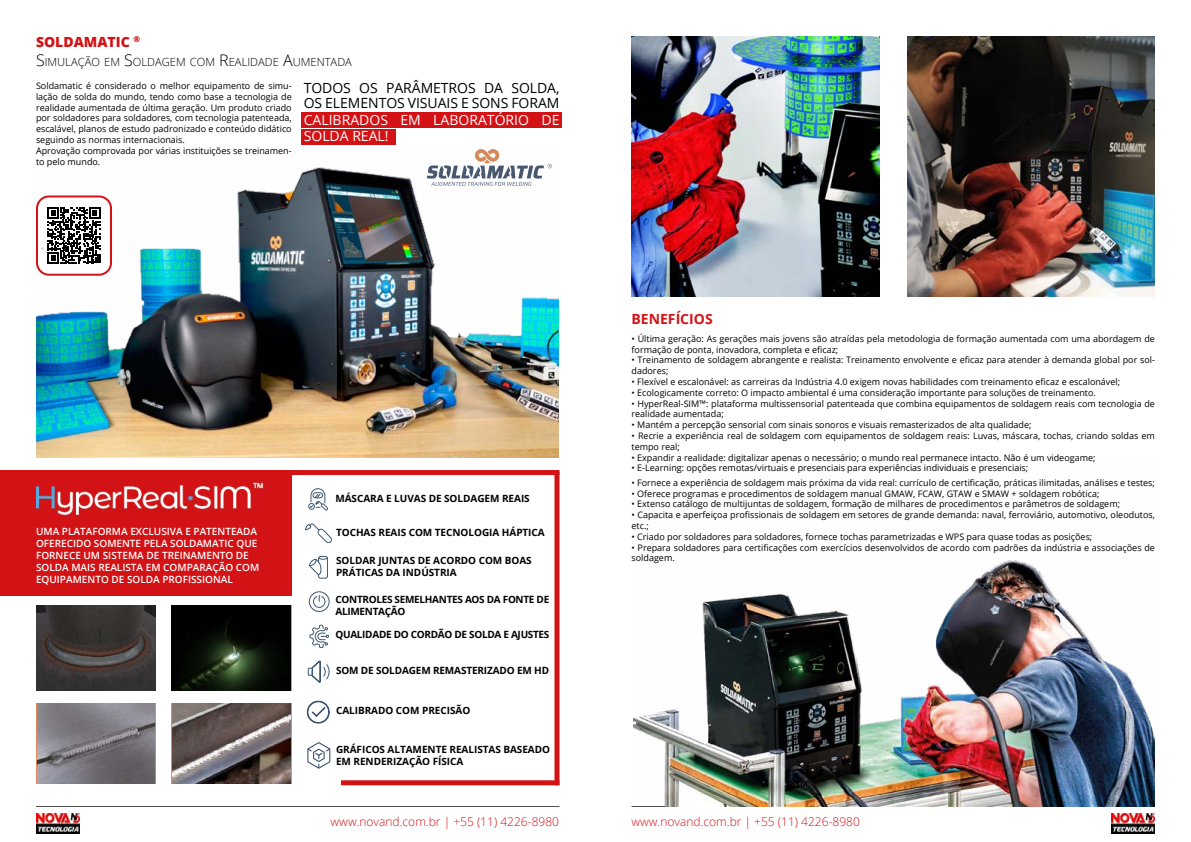
<style>
.page{position:relative;width:1191px;height:842px;background:#fff}
.page>*{position:absolute;margin:0;border:0;box-sizing:border-box;transform-origin:0 0}
.t1{font:14px/15px "Open Sans";letter-spacing:-.005em;color:#000}
.t2{font:14px/16.8px "Open Sans";color:#fff}
.t3{font:800 14px "Open Sans";color:#d31216}
.t4{font:700 14px "Open Sans";color:#d31216}
.t5{font:300 12px "Open Sans";color:#d31216}
.t6{font:300 11.2px "Open Sans";color:#000}
.t7{font:700 10px/12px "Open Sans";letter-spacing:-.005em;color:#000}
.t8{font:600 10px/12px "Open Sans";color:#fff}
.t9{font:700 10px/12px "Open Sans";letter-spacing:-.03em;color:#000}
.t10{font:9px/10.8px "Open Sans";color:#000}
.s1{font-size:16px}
</style>
<div class="page">
<img style="left:36px;top:814px;width:44px;height:19px">
<img style="left:1111px;top:814px;width:44px;height:19px">
<hr style="left:36px;top:806px;width:523px;height:1px;background:#50514d">
<hr style="left:631px;top:806px;width:524px;height:1px;background:#50514d">
<img style="left:37px;top:167px;width:522px;height:290px">
<div style="left:301px;top:130px;width:95px;height:15px;background:#d31216"></div>
<div style="left:301px;top:113px;width:261px;height:15px;background:#d31216"></div>
<div style="left:0;top:470px;width:292px;height:126px;background:#d31216"></div>
<img style="left:36px;top:482px;width:227px;height:33px">
<div style="left:309px;top:591px;width:20px;height:21px;border:1px solid #3f5771;border-radius:50%"></div>
<svg style="left:313px;top:595px;width:13px;height:13px"></svg>
<div style="left:318px;top:556px;width:10px;height:22px;border:1px solid #3f5771;border-radius:2px"></div>
<svg style="left:309px;top:557px;width:19px;height:19px"></svg>
<svg style="left:305px;top:523px;width:26px;height:20px"></svg>
<div style="left:308px;top:503px;width:7px;height:7px;border:1px solid #3f5771;border-radius:50%"></div>
<svg style="left:309px;top:488px;width:19px;height:22px"></svg>
<svg style="left:309px;top:624px;width:20px;height:24px"></svg>
<svg style="left:307px;top:660px;width:22px;height:22px"></svg>
<svg style="left:307px;top:701px;width:23px;height:23px"></svg>
<svg style="left:307px;top:743px;width:23px;height:25px"></svg>
<svg style="left:36px;top:606px;width:120px;height:85px;background:#3c3735"></svg>
<svg style="left:172px;top:606px;width:120px;height:85px;background:#0d130b"></svg>
<svg style="left:36px;top:703px;width:120px;height:81px;background:#7d797e"></svg>
<svg style="left:172px;top:703px;width:120px;height:81px;background:#6b605f"></svg>
<div style="left:341px;top:780px;width:218px;height:5px;background:#d31216"></div>
<div style="left:291px;top:470px;width:268px;height:5px;background:#d31216"></div>
<div style="left:554px;top:472px;width:5px;height:313px;background:#d31216"></div>
<svg style="left:427px;top:149px;width:125px;height:37px"></svg>
<img style="left:633px;top:560px;width:522px;height:247px">
<svg style="left:48px;top:207px;width:52px;height:57px"></svg>
<div style="left:36px;top:195px;width:76px;height:81px;border:2px solid #d31216;border-radius:12px"></div>
<img style="left:907px;top:36px;width:248px;height:260px">
<img style="left:631px;top:36px;width:248px;height:260px">
<h1 class="t3" style="left:36px;top:31px;width:106px">SOLDAMATIC <sup>®</sup></h1>
<p class="t6" style="left:36px;top:54px;width:317px"><span class="s1">S</span>IMULAÇÃO EM <span class="s1">S</span>OLDAGEM COM <span class="s1">R</span>EALIDADE <span class="s1">A</span>UMENTADA</p>
<p class="t10" style="left:36px;top:80px;width:257px">Soldamatic é considerado o melhor equipamento de simu&shy;lação de solda do mundo, tendo como base a tecnologia de realidade aumentada de última geração. Um produto criado por soldadores para soldadores, com tecnologia patenteada, escalável, planos de estudo padronizado e conteúdo didático seguindo as normas internacionais.<br>Aprovação comprovada por várias instituições se treinamen&shy;to pelo mundo.</p>
<h1 class="t1" style="left:304px;top:80px;width:257px">TODOS OS PARÂMETROS DA SOLDA,<br>OS ELEMENTOS VISUAIS E SONS FORAM</h1>
<h1 class="t2" style="left:304px;top:111px;width:257px">CALIBRADOS EM LABORATÓRIO DE<br>SOLDA REAL!</h1>
<p class="t8" style="left:36px;top:525px;width:225px">UMA PLATAFORMA EXCLUSIVA E PATENTEADA OFERECIDO SOMENTE PELA SOLDAMATIC QUE FORNECE UM SISTEMA DE TREINAMENTO DE SOLDA MAIS REALISTA EM COMPARAÇÃO COM EQUIPAMENTO DE SOLDA PROFISSIONAL</p>
<p class="t7" style="left:335px;top:492px;width:196px">MÁSCARA E LUVAS DE SOLDAGEM REAIS</p>
<p class="t7" style="left:336px;top:526px;width:210px">TOCHAS REAIS COM TECNOLOGIA HÁPTICA</p>
<p class="t7" style="left:336px;top:554px;width:197px">SOLDAR JUNTAS DE ACORDO COM BOAS<br>PRÁTICAS DA INDÚSTRIA</p>
<p class="t9" style="left:335px;top:594px;width:215px">CONTROLES SEMELHANTES AOS DA FONTE DE<br>ALIMENTAÇÃO</p>
<p class="t9" style="left:335px;top:628px;width:215px">QUALIDADE DO CORDÃO DE SOLDA E AJUSTES</p>
<p class="t7" style="left:336px;top:664px;width:214px">SOM DE SOLDAGEM REMASTERIZADO EM HD</p>
<p class="t7" style="left:336px;top:704px;width:136px">CALIBRADO COM PRECISÃO</p>
<p class="t7" style="left:336px;top:743px;width:215px">GRÁFICOS ALTAMENTE REALISTAS BASEADO<br>EM RENDERIZAÇÃO FÍSICA</p>
<h1 class="t4" style="left:631px;top:309px;width:83px">BENEFÍCIOS</h1>
<p class="t10" style="left:631px;top:333px;width:525px">• Última geração: As gerações mais jovens são atraídas pela metodologia de formação aumentada com uma abordagem de formação de ponta, inovadora, completa e eficaz;</p>
<p class="t10" style="left:631px;top:354px;width:525px">• Treinamento de soldagem abrangente e realista: Treinamento envolvente e eficaz para atender à demanda global por sol&shy;dadores;</p>
<p class="t10" style="left:631px;top:376px;width:490px">• Flexível e escalonável: as carreiras da Indústria 4.0 exigem novas habilidades com treinamento eficaz e escalonável;</p>
<p class="t10" style="left:631px;top:387px;width:466px">• Ecologicamente correto: O impacto ambiental é uma consideração importante para soluções de treinamento.</p>
<p class="t10" style="left:631px;top:398px;width:525px">• HyperReal-SIM™: plataforma multissensorial patenteada que combina equipamentos de soldagem reais com tecnologia de realidade aumentada;</p>
<p class="t10" style="left:631px;top:419px;width:401px">• Mantém a percepção sensorial com sinais sonoros e visuais remasterizados de alta qualidade;</p>
<p class="t10" style="left:631px;top:430px;width:525px">• Recrie a experiência real de soldagem com equipamentos de soldagem reais: Luvas, máscara, tochas, criando soldas em tempo real;</p>
<p class="t10" style="left:631px;top:452px;width:465px">• Expandir a realidade: digitalizar apenas o necessário; o mundo real permanece intacto. Não é um videogame;</p>
<p class="t10" style="left:631px;top:462px;width:398px">• E-Learning: opções remotas/virtuais e presenciais para experiências individuais e presenciais;</p>
<p class="t10" style="left:631px;top:477px;width:525px">• Fornece a experiência de soldagem mais próxima da vida real: currículo de certificação, práticas ilimitadas, análises e testes;</p>
<p class="t10" style="left:631px;top:488px;width:469px">• Oferece programas e procedimentos de soldagem manual GMAW, FCAW, GTAW e SMAW + soldagem robótica;</p>
<p class="t10" style="left:631px;top:498px;width:490px">• Extenso catálogo de multijuntas de soldagem, formação de milhares de procedimentos e parâmetros de soldagem;</p>
<p class="t10" style="left:631px;top:509px;width:525px">• Capacita e aperfeiçoa profissionais de soldagem em setores de grande demanda: naval, ferroviário, automotivo, oleodutos, etc.;</p>
<p class="t10" style="left:631px;top:531px;width:462px">• Criado por soldadores para soldadores, fornece tochas parametrizadas e WPS para quase todas as posições;</p>
<p class="t10" style="left:631px;top:542px;width:525px">• Prepara soldadores para certificações com exercícios desenvolvidos de acordo com padrões da indústria e associações de soldagem.</p>
<h2 class="t5" style="left:331px;top:814px;width:230px">www.novand.com.br | +55 (11) 4226-8980</h2>
<h2 class="t5" style="left:631px;top:814px;width:230px">www.novand.com.br | +55 (11) 4226-8980</h2>
</div>
